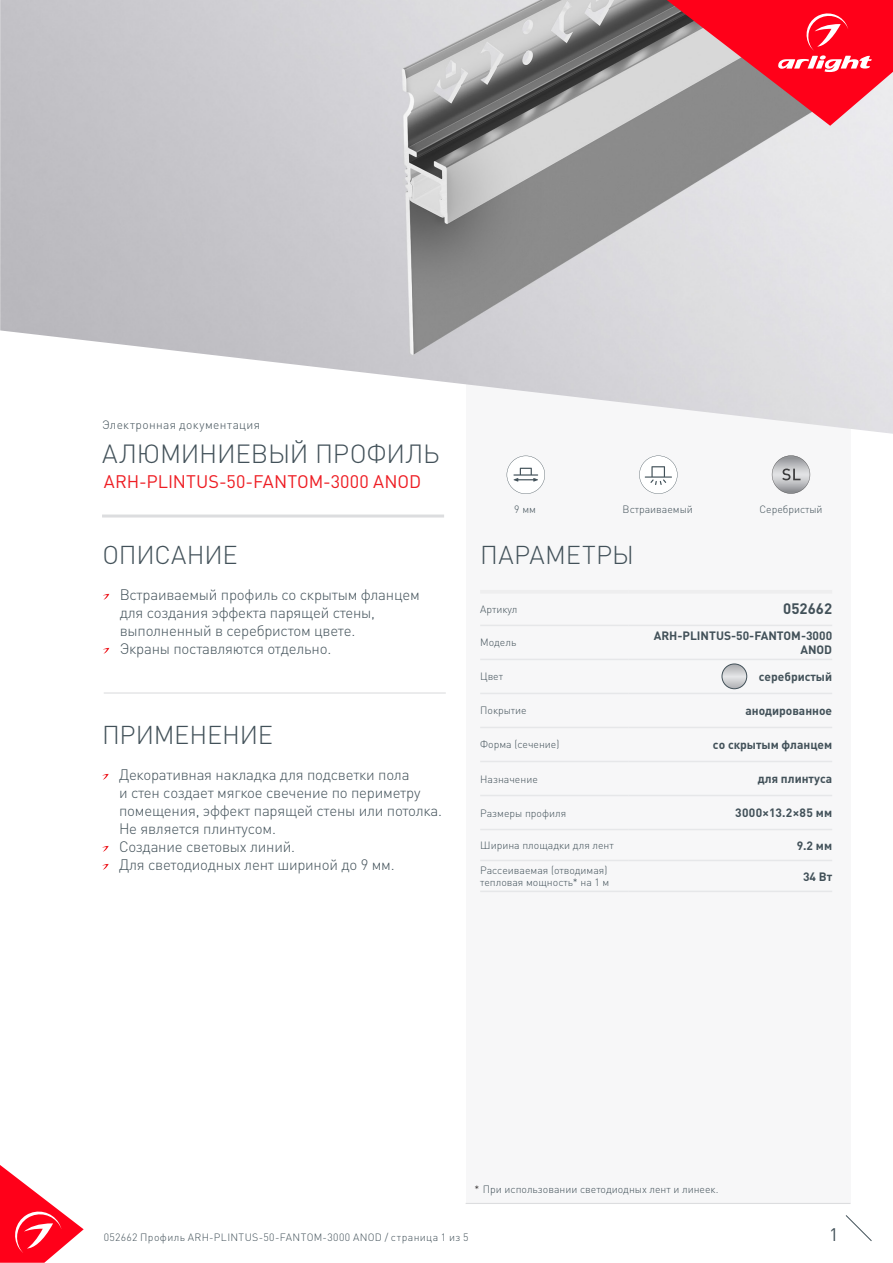
<style>
.page{position:relative;width:893px;height:1263px;background:#fff}
.page>*{position:absolute;margin:0;border:0;box-sizing:border-box;transform-origin:0 0}
.t1{font:300 25.95px "DIN Pro";letter-spacing:-.01em;color:#425159}
.t2{font:300 25.5px "DIN Pro";letter-spacing:-.005em;color:#425159}
.t3{font:300 25.5px "DIN Pro";letter-spacing:.015em;color:#425159}
.t4{font:18px "DIN Pro";letter-spacing:.005em;color:#ee1d23}
.t5{font:18px "DIN Pro";color:#425159}
.t6{font:300 15px/18px "DIN Pro";letter-spacing:-.015em;color:#425159}
.t7{font:700 15px "DIN Pro";color:#425159}
.t8{font:700 12px/14.4px "DIN Pro";color:#425159;text-align:right}
.t9{font:300 12px "DIN Pro";letter-spacing:.03em;color:#425159}
.t10{font:700 12px "DIN Pro";letter-spacing:.025em;color:#425159}
.t11{font:300 10.5px/12.6px "DIN Pro";color:#425159}
.t12{font:300 10.5px "DIN Pro";letter-spacing:.04em;color:#425159}
.s1{color:#231f20}
</style>
<div class="page">
<svg style="left:0;top:1165px;width:84px;height:98px"></svg>
<svg style="left:845px;top:1215px;width:27px;height:26px"></svg>
<div style="left:466px;top:250px;width:384px;height:953px;background:#f7f7f8"></div>
<svg style="left:507px;top:456px;width:38px;height:38px"></svg>
<hr style="left:102px;top:514px;width:342px;height:3px;background:#dcdddf">
<img style="left:0;top:0;width:893px;height:434px">
<hr style="left:480px;top:590px;width:148px;height:4px;background:#eeeeef">
<hr style="left:628px;top:590px;width:204px;height:4px;background:#eeeeef">
<hr style="left:480px;top:625px;width:148px;height:1px;background:#e6e7e9">
<hr style="left:628px;top:625px;width:204px;height:1px;background:#e6e7e9">
<hr style="left:480px;top:659px;width:148px;height:1px;background:#e6e7e9">
<hr style="left:628px;top:659px;width:204px;height:1px;background:#e6e7e9">
<hr style="left:480px;top:693px;width:148px;height:1px;background:#e6e7e9">
<hr style="left:628px;top:693px;width:204px;height:1px;background:#e6e7e9">
<hr style="left:480px;top:727px;width:148px;height:1px;background:#e6e7e9">
<hr style="left:628px;top:727px;width:204px;height:1px;background:#e6e7e9">
<hr style="left:480px;top:761px;width:148px;height:1px;background:#e6e7e9">
<hr style="left:628px;top:761px;width:204px;height:1px;background:#e6e7e9">
<hr style="left:480px;top:795px;width:148px;height:1px;background:#e6e7e9">
<hr style="left:628px;top:795px;width:204px;height:1px;background:#e6e7e9">
<hr style="left:480px;top:829px;width:148px;height:1px;background:#e6e7e9">
<hr style="left:628px;top:829px;width:204px;height:1px;background:#e6e7e9">
<hr style="left:480px;top:860px;width:148px;height:1px;background:#e6e7e9">
<hr style="left:628px;top:860px;width:204px;height:1px;background:#e6e7e9">
<hr style="left:480px;top:891px;width:148px;height:1px;background:#e6e7e9">
<hr style="left:628px;top:891px;width:204px;height:1px;background:#e6e7e9">
<svg style="left:667px;top:0;width:226px;height:126px;background:#db505e"></svg>
<svg style="left:639px;top:456px;width:38px;height:38px"></svg>
<hr style="left:466px;top:1203px;width:384px;height:1px;background:#dcdddf">
<svg style="left:772px;top:455px;width:38px;height:39px"></svg>
<svg style="left:722px;top:664px;width:25px;height:25px"></svg>
<div style="left:722px;top:664px;width:25px;height:25px;border:1px solid #425159;border-radius:50%"></div>
<svg style="left:103px;top:594px;width:6px;height:6px"></svg>
<svg style="left:103px;top:648px;width:6px;height:6px"></svg>
<svg style="left:102px;top:774px;width:7px;height:6px"></svg>
<svg style="left:102px;top:846px;width:7px;height:6px"></svg>
<svg style="left:102px;top:864px;width:7px;height:6px"></svg>
<hr style="left:104px;top:692px;width:342px;height:1px;background:#dcdddf">
<p class="t9" style="left:102px;top:417px;width:160px">Электронная документация</p>
<p class="t1" style="left:102px;top:436px;width:339px">АЛЮМИНИЕВЫЙ ПРОФИЛЬ</p>
<p class="t4" style="left:104px;top:470px;width:319px">ARH-PLINTUS-50-FANTOM-3000 ANOD</p>
<p class="t2" style="left:102px;top:537px;width:137px">ОПИСАНИЕ</p>
<p class="t6" style="left:120px;top:584px;width:301px">Встраиваемый профиль со скрытым фланцем для создания эффекта парящей стены, выполненный в серебристом цвете.</p>
<p class="t6" style="left:120px;top:638px;width:213px">Экраны поставляются отдельно.</p>
<p class="t2" style="left:102px;top:717px;width:172px">ПРИМЕНЕНИЕ</p>
<p class="t6" style="left:119px;top:764px;width:324px">Декоративная накладка для подсветки пола<br>и стен создает мягкое свечение по периметру помещения, эффект парящей стены или потолка.<br>Не является плинтусом.</p>
<p class="t6" style="left:119px;top:836px;width:178px">Создание световых линий.</p>
<p class="t6" style="left:119px;top:854px;width:277px">Для светодиодных лент шириной до 9 мм.</p>
<p class="t11" style="left:514px;top:502px;width:23px">9 мм</p>
<p class="t11" style="left:623px;top:502px;width:72px">Встраиваемый</p>
<p class="t3" style="left:480px;top:537px;width:155px">ПАРАМЕТРЫ</p>
<p class="t11" style="left:759px;top:502px;width:65px">Серебристый</p>
<p class="t11" style="left:480px;top:602px;width:39px">Артикул</p>
<p class="t7" style="left:783px;top:599px;width:50px">052662</p>
<p class="t11" style="left:480px;top:636px;width:38px">Модель</p>
<p class="t8" style="left:654px;top:628px;width:180px">ARH-PLINTUS-50-FANTOM-3000<br>ANOD</p>
<p class="t11" style="left:480px;top:670px;width:24px">Цвет</p>
<p class="t8" style="left:759px;top:669px;width:75px">серебристый</p>
<p class="t11" style="left:480px;top:704px;width:48px">Покрытие</p>
<p class="t8" style="left:745px;top:703px;width:88px">анодированное</p>
<p class="t11" style="left:480px;top:738px;width:81px">Форма (сечение)</p>
<p class="t8" style="left:713px;top:737px;width:121px">со скрытым фланцем</p>
<p class="t11" style="left:480px;top:772px;width:59px">Назначение</p>
<p class="t8" style="left:758px;top:771px;width:76px">для плинтуса</p>
<p class="t11" style="left:480px;top:806px;width:87px">Размеры профиля</p>
<p class="t10" style="left:735px;top:805px;width:98px">3000×13.2×85 мм</p>
<p class="t11" style="left:480px;top:838px;width:135px">Ширина площадки для лент</p>
<p class="t8" style="left:797px;top:837px;width:37px">9.2 мм</p>
<p class="t11" style="left:480px;top:863px;width:131px">Рассеиваемая (отводимая) тепловая мощность* на 1 м</p>
<p class="t8" style="left:803px;top:868px;width:31px">34 Вт</p>
<p class="t11" style="left:474px;top:1183px;width:246px"><span class="s1">*</span> При использовании светодиодных лент и линеек.</p>
<p class="t12" style="left:104px;top:1230px;width:366px">052662 Профиль ARH-PLINTUS-50-FANTOM-3000 ANOD / страница 1 из 5</p>
<p class="t5" style="left:829px;top:1222px;width:11px">1</p>
</div>
